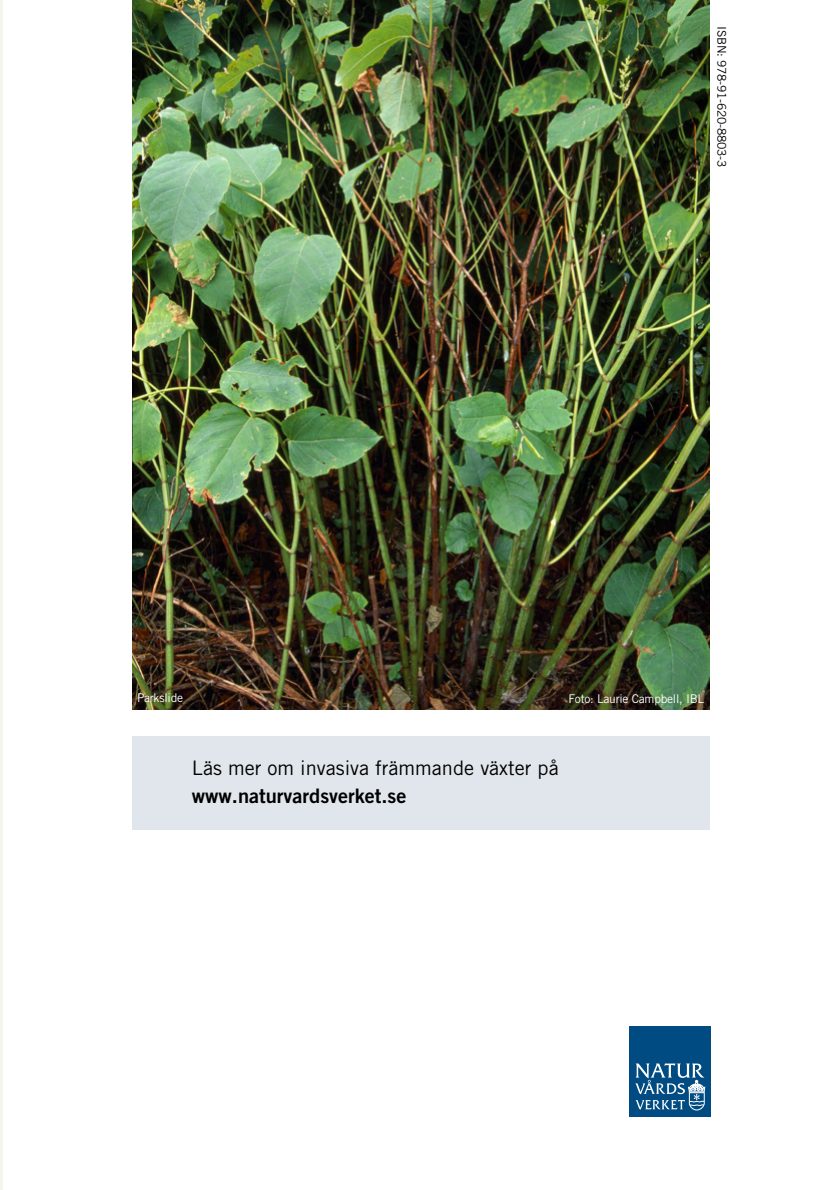
<style>
.page{position:relative;width:830px;height:1190px;background:#fff}
.page>*{position:absolute;margin:0;border:0;box-sizing:border-box;transform-origin:0 0}
.t1{font:20px "Trade Gothic LT Std";color:#000}
.t2{font:20px "Trade Gothic LT Bold Two";color:#000}
.t3{font:12px "Trade Gothic LT Std";letter-spacing:-.02em;color:#fff}
.t4{font:12px "Trade Gothic LT Std";letter-spacing:-.02em;color:#000}
.s1{font-family:"Trade Gothic LT";font-weight:700}
</style>
<div class="page">
<div style="left:132px;top:736px;width:577px;height:93px;background:#e0e6eb"></div>
<img style="left:132px;top:0;width:577px;height:710px">
<div style="left:629px;top:1026px;width:81px;height:91px;background:#004b81"></div>
<svg style="left:635px;top:1063px;width:70px;height:47px"></svg>
<hr style="left:0;top:0;width:2px;height:1190px;background:#a8a034">
<p class="t4" style="left:729px;top:26px;width:143px;rotate:90deg">ISBN: 978-91-620-8803-3</p>
<p class="t3" style="left:137px;top:691px;width:48px">Parkslide</p>
<p class="t3" style="left:568px;top:691px;width:137px">Foto: Laurie Campbell, IBL</p>
<p class="t1" style="left:192px;top:755px;width:368px">Läs mer om invasiva främmande växter på</p>
<p class="t2" style="left:192px;top:783px;width:216px">www.naturv<span class="s1">a</span>rdsverket.se</p>
</div>
